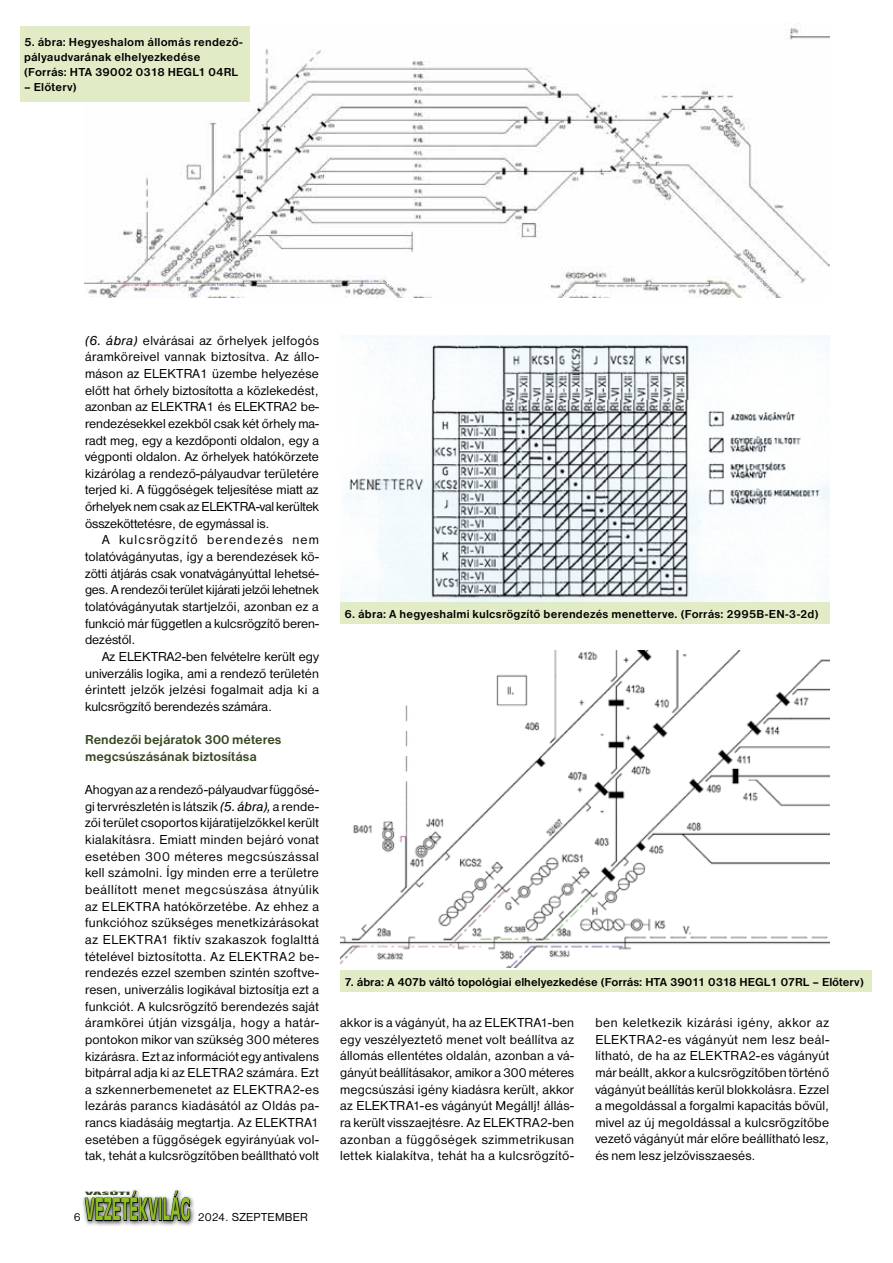
<style>
.page{position:relative;width:893px;height:1263px;background:#fff}
.page>*{position:absolute;margin:0;border:0;box-sizing:border-box;transform-origin:0 0}
.t1{font:700 30px "H Antique Olive";letter-spacing:-.005em;color:#8dbe22;scale:.5 1}
.t2{font:13.5px/16.6px "Nimbus San DEE";letter-spacing:.01em;color:#000;text-align:justify}
.t3{font:700 13.5px/16.6px "Nimbus San DEE";color:#384723}
.t4{font:700 12px/15px "Nimbus San DEE";letter-spacing:.015em;color:#000}
.t5{font:12px "Nimbus San DEE";letter-spacing:.015em;color:#000}
.t6{font:700 condensed 4.5px "H Antique Olive";color:#384723;scale:4 1}
.s1{font-style:italic}
</style>
<div class="page">
<div style="left:81px;top:1187px;width:114px;height:40px;background:#000;opacity:.75"></div>
<svg style="left:84px;top:1190px;width:107px;height:37px"></svg>
<img style="left:85px;top:25px;width:744px;height:272px">
<div style="left:20px;top:27px;width:229px;height:75px;background:#e1ecc6"></div>
<img style="left:340px;top:335px;width:489px;height:268px">
<img style="left:340px;top:650px;width:489px;height:317px">
<div style="left:340px;top:603px;width:489px;height:21px;background:#e1ecc6"></div>
<div style="left:340px;top:971px;width:532px;height:21px;background:#e1ecc6"></div>
<p class="t4" style="left:24px;top:35px;width:220px">5. ábra: Hegyeshalom állomás rendező&shy;pályaudvarának elhelyezkedése (Forrás: HTA 39002 0318 HEGL1 04RL</p>
<p class="t4" style="left:24px;top:80px;width:54px">– Előterv)</p>
<p class="t2" style="left:85px;top:332px;width:235px"><span class="s1">(6. ábra)</span> elvárásai az őrhelyek jelfogós áramköreivel vannak biztosítva. Az állo&shy;máson az ELEKTRA1 üzembe helyezése előtt hat őrhely biztosította a közlekedést, azonban az ELEKTRA1 és ELEKTRA2 be&shy;rendezésekkel ezekből csak két őrhely ma&shy;radt meg, egy a kezdőponti oldalon, egy a végponti oldalon. Az őrhelyek hatókörzete kizárólag a rendező-pályaudvar területére terjed ki. A függőségek teljesítése miatt az őrhelyek nem csak az ELEKTRA-val kerültek összeköttetésre, de egymással is.</p>
<p class="t2" style="left:85px;top:532px;width:235px;text-indent:17px">A kulcsrögzítő berendezés nem tolatóvágányutas, így a berendezések kö&shy;zötti átjárás csak vonatvágányúttal lehetsé&shy;ges. A rendezői terület kijárati jelzői lehetnek tolatóvágányutak startjelzői, azonban ez a funkció már független a kulcsrögzítő beren&shy;dezéstől.</p>
<p class="t2" style="left:85px;top:648px;width:235px;text-indent:17px">Az ELEKTRA2-ben felvételre került egy univerzális logika, ami a rendező területén érintett jelzők jelzési fogalmait adja ki a kulcsrögzítő berendezés számára.</p>
<p class="t3" style="left:85px;top:731px;width:198px">Rendezői bejáratok 300 méteres megcsúszásának biztosítása</p>
<p class="t2" style="left:85px;top:781px;width:235px">Ahogyan az a rendező-pályaudvar függősé&shy;gi tervrészletén is látszik <span class="s1">(5. ábra),</span> a rende&shy;zői terület csoportos kijáratijelzőkkel került kialakításra. Emiatt minden bejáró vonat esetében 300 méteres megcsúszással kell számolni. Így minden erre a területre beállított menet megcsúszása átnyúlik az ELEKTRA hatókörzetébe. Az ehhez a funkcióhoz szükséges menetkizárásokat az ELEKTRA1 fiktív szakaszok foglalttá tételével biztosította. Az ELEKTRA2 be&shy;rendezés ezzel szemben szintén szoftve&shy;resen, univerzális logikával biztosítja ezt a funkciót. A kulcsrögzítő berendezés saját áramkörei útján vizsgálja, hogy a határ&shy;pontokon mikor van szükség 300 méteres kizárásra. Ezt az információt egy antivalens bitpárral adja ki az ELETRA2 számára. Ezt a szkennerbemenetet az ELEKTRA2-es lezárás parancs kiadásától az Oldás pa&shy;rancs kiadásáig megtartja. Az ELEKTRA1 esetében a függőségek egyirányúak vol&shy;tak, tehát a kulcsrögzítőben beálltható volt</p>
<p class="t6" style="left:85px;top:1191px;width:13px">VASÚTI</p>
<h1 class="t1" style="left:85px;top:1191px;width:213px">VEZETÉKVILÁG</h1>
<p class="t5" style="left:74px;top:1210px;width:8px">6</p>
<p class="t5" style="left:198px;top:1210px;width:112px">2024. SZEPTEMBER</p>
<p class="t4" style="left:344px;top:606px;width:476px">6. ábra: A hegyeshalmi kulcsrögzítő berendezés menetterve. (Forrás: 2995B-EN-3-2d)</p>
<p class="t4" style="left:344px;top:974px;width:521px">7. ábra: A 407b váltó topológiai elhelyezkedése (Forrás: HTA 39011 0318 HEGL1 07RL – Előterv)</p>
<p class="t2" style="left:340px;top:1014px;width:235px">akkor is a vágányút, ha az ELEKTRA1-ben egy veszélyeztető menet volt beállítva az állomás ellentétes oldalán, azonban a vá&shy;gányút beállításakor, amikor a 300 méteres megcsúszási igény kiadásra került, akkor az ELEKTRA1-es vágányút Megállj! állás&shy;ra került visszaejtésre. Az ELEKTRA2-ben azonban a függőségek szimmetrikusan lettek kialakítva, tehát ha a kulcsrögzítő-</p>
<p class="t2" style="left:595px;top:1014px;width:235px">ben keletkezik kizárási igény, akkor az ELEKTRA2-es vágányút nem lesz beál&shy;lítható, de ha az ELEKTRA2-es vágányút már beállt, akkor a kulcsrögzítőben történő vágányút beállítás kerül blokkolásra. Ezzel a megoldással a forgalmi kapacitás bővül, mivel az új megoldással a kulcsrögzítőbe vezető vágányút már előre beállítható lesz, és nem lesz jelzővisszaesés.</p>
</div>
